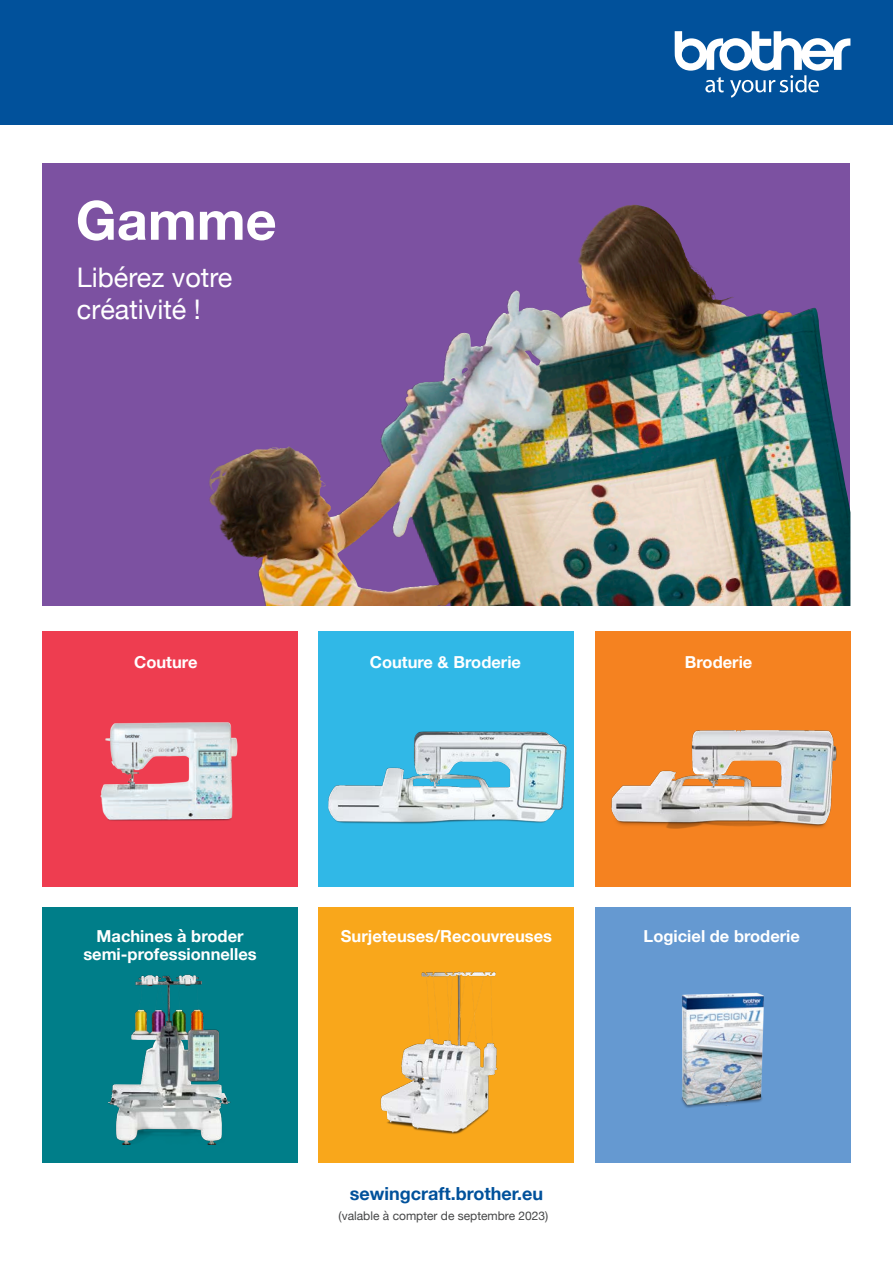
<style>
.page{position:relative;width:893px;height:1263px;background:#fff}
.page>*{position:absolute;margin:0;border:0;box-sizing:border-box;transform-origin:0 0}
.t1{font:700 54px "Helvetica Neue";color:#fff}
.t2{font:27px/32.4px "Helvetica Neue";color:#fff}
.t3{font:700 18px "Helvetica Neue";color:#01519b}
.Maschinen_Bezeichnun{font:700 16.5px/18px "Helvetica Neue";color:#fff;text-align:center}
.t4{font:12px "Helvetica Neue";color:#454647}
</style>
<div class="page">
<div style="left:595px;top:908px;width:255px;height:255px;background:#6599d1"></div>
<img style="left:43px;top:164px;width:807px;height:442px">
<div style="left:0;top:0;width:893px;height:124px;background:#01519b"></div>
<svg style="left:675px;top:31px;width:175px;height:66px"></svg>
<div style="left:43px;top:908px;width:255px;height:255px;background:#007e89"></div>
<div style="left:43px;top:631px;width:255px;height:256px;background:#ee3d50"></div>
<div style="left:319px;top:908px;width:255px;height:255px;background:#f9a71b"></div>
<img style="left:380px;top:971px;width:118px;height:163px">
<div style="left:319px;top:631px;width:255px;height:256px;background:#30b8e7"></div>
<div style="left:595px;top:631px;width:255px;height:256px;background:#f58220"></div>
<img style="left:100px;top:722px;width:138px;height:99px">
<img style="left:328px;top:731px;width:239px;height:93px">
<img style="left:374px;top:205px;width:257px;height:278px">
<img style="left:681px;top:992px;width:83px;height:116px">
<img style="left:611px;top:730px;width:226px;height:99px">
<img style="left:108px;top:975px;width:122px;height:170px">
<p class="t1" style="left:76px;top:178px;width:202px">Gamme</p>
<p class="t2" style="left:77px;top:263px;width:157px">Libérez votre créativité !</p>
<p class="Maschinen_Bezeichnun" style="left:134px;top:653px;width:65px">Couture</p>
<p class="Maschinen_Bezeichnun" style="left:370px;top:653px;width:153px">Couture &amp; Broderie</p>
<p class="Maschinen_Bezeichnun" style="left:685px;top:653px;width:69px">Broderie</p>
<p class="Maschinen_Bezeichnun" style="left:83px;top:928px;width:175px">Machines à broder semi-professionnelles</p>
<p class="Maschinen_Bezeichnun" style="left:341px;top:928px;width:213px">Surjeteuses/Recouvreuses</p>
<p class="t3" style="left:350px;top:1179px;width:195px">sewingcraft.brother.eu</p>
<p class="t4" style="left:339px;top:1207px;width:211px">(valable à compter de septembre 2023)</p>
<p class="Maschinen_Bezeichnun" style="left:644px;top:928px;width:158px">Logiciel de broderie</p>
</div>
